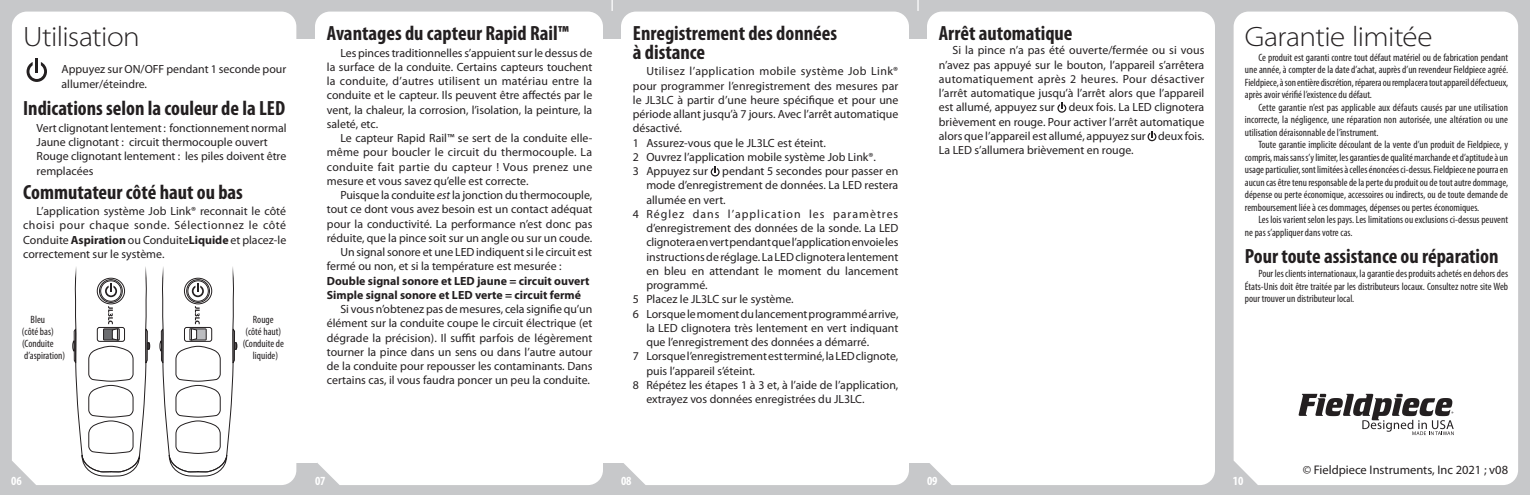
<style>
.page{position:relative;width:1530px;height:495px;background:#c7c8ca}
.page>*{position:absolute;margin:0;border:0;box-sizing:border-box;transform-origin:0 0}
.t1{font:300 semi-expanded 28.12px "Myriad Pro";letter-spacing:-.02em;color:#231f20}
.t2{font:700 condensed 20.62px/18.8px "Myriad Pro";color:#231f20}
.t3{font:12.5px "Myriad Pro";color:#231f20}
.t4{font:700 condensed 12.5px "Myriad Pro";color:#fff}
.t5{font:11.88px/14.2px "Myriad Pro";color:#231f20;text-align:justify}
.t6{font:700 11.88px/14.2px "Myriad Pro";color:#231f20}
.t7{font:11.88px "Myriad Pro";letter-spacing:.035em;color:#231f20}
.t8{font:11.88px "Myriad Pro";letter-spacing:.085em;color:#231f20}
.t9{font:condensed 10.62px/12.5px "Myriad Pro";color:#231f20;text-align:justify}
.s1{font-weight:700}
.s2{font-style:italic}
</style>
<div class="page">
<svg style="left:917px;top:0;width:2px;height:11px"></svg>
<div style="left:12px;top:12px;width:284px;height:473px;background:#fff"></div>
<div style="left:315px;top:12px;width:288px;height:473px;background:#fff"></div>
<div style="left:621px;top:12px;width:288px;height:473px;background:#fff"></div>
<div style="left:927px;top:12px;width:288px;height:473px;background:#fff"></div>
<div style="left:1234px;top:12px;width:284px;height:473px;background:#fff"></div>
<svg style="left:711px;top:166px;width:9px;height:10px"></svg>
<svg style="left:1057px;top:103px;width:9px;height:10px"></svg>
<svg style="left:1148px;top:131px;width:8px;height:10px"></svg>
<div style="left:295px;top:39px;width:22px;height:423px;background:#fff"></div>
<div style="left:603px;top:39px;width:22px;height:423px;background:#fff"></div>
<div style="left:909px;top:39px;width:22px;height:423px;background:#fff"></div>
<svg style="left:1299px;top:394px;width:155px;height:41px;background:#b0aeaf"></svg>
<svg style="left:72px;top:278px;width:78px;height:199px;background:#e8e8e8"></svg>
<svg style="left:159px;top:278px;width:78px;height:199px;background:#eae9e9"></svg>
<div style="left:63px;top:264px;width:188px;height:14px;background:#fff"></div>
<hr style="left:35px;top:59px;width:3px;height:14px;background:#231f20">
<svg style="left:27px;top:62px;width:20px;height:20px"></svg>
<h1 class="t1" style="left:23px;top:21px;width:118px">Utilisation</h1>
<p class="t5" style="left:62px;top:61px;width:226px;line-height:15px">Appuyez sur ON/OFF pendant 1 seconde pour allumer/éteindre.</p>
<h2 class="t2" style="left:23px;top:99px;width:264px">Indications selon la couleur de la LED</h2>
<p class="t5" style="left:37px;top:121px;width:251px;text-align:left">Vert clignotant lentement : fonctionnement normal Jaune clignotant : circuit thermocouple ouvert Rouge clignotant lentement : les piles doivent être remplacées</p>
<h2 class="t2" style="left:23px;top:182px;width:221px">Commutateur côté haut ou bas</h2>
<p class="t5" style="left:23px;top:204px;width:265px;text-indent:14px">L’application système Job Link® reconnait le côté choisi pour chaque sonde. Sélectionnez le côté Conduite <span class="s1">Aspiration</span> ou Conduite<span class="s1">Liquide</span> et placez-le correctement sur le système.</p>
<p class="t9" style="left:22px;top:314px;width:45px;line-height:11.9px;text-align:left;text-indent:9px">Bleu<br>(côté bas) (Conduite d’aspiration)</p>
<p class="t9" style="left:243px;top:314px;width:43px;line-height:11.9px;text-align:center">Rouge<br>(côté haut) (Conduite de liquide)</p>
<h2 class="t2" style="left:327px;top:24px;width:243px">Avantages du capteur Rapid Rail™</h2>
<p class="t5" style="left:327px;top:45px;width:267px;text-indent:14px">Les pinces traditionnelles s’appuient sur le dessus de la surface de la conduite. Certains capteurs touchent la conduite, d’autres utilisent un matériau entre la conduite et le capteur. Ils peuvent être affectés par le vent, la chaleur, la corrosion, l’isolation, la peinture, la saleté, etc.</p>
<p class="t5" style="left:327px;top:131px;width:267px;text-indent:14px">Le capteur Rapid Rail™ se sert de la conduite elle&shy;même pour boucler le circuit du thermocouple. La conduite fait partie du capteur ! Vous prenez une mesure et vous savez qu’elle est correcte.</p>
<p class="t5" style="left:340px;top:188px;width:253px">Puisque la conduite <span class="s2">est</span> la jonction du thermocouple,</p>
<p class="t5" style="left:327px;top:202px;width:267px">tout ce dont vous avez besoin est un contact adéquat</p>
<p class="t5" style="left:327px;top:216px;width:267px">pour la conductivité. La performance n’est donc pas</p>
<p class="t5" style="left:327px;top:231px;width:267px">réduite, que la pince soit sur un angle ou sur un coude.</p>
<p class="t5" style="left:340px;top:245px;width:253px">Un signal sonore et une LED indiquent si le circuit est</p>
<p class="t5" style="left:327px;top:259px;width:236px">fermé ou non, et si la température est mesurée :</p>
<p class="t6" style="left:327px;top:273px;width:264px">Double signal sonore et LED jaune = circuit ouvert<br>Simple signal sonore et LED verte = circuit fermé</p>
<p class="t5" style="left:327px;top:302px;width:267px;text-indent:14px">Si vous n’obtenez pas de mesures, cela signifie qu’un élément sur la conduite coupe le circuit électrique (et dégrade la précision). Il suffit parfois de légèrement tourner la pince dans un sens ou dans l’autre autour de la conduite pour repousser les contaminants. Dans certains cas, il vous faudra poncer un peu la conduite.</p>
<h2 class="t2" style="left:633px;top:24px;width:206px">Enregistrement des données à distance</h2>
<p class="t7" style="left:646px;top:64px;width:253px">Utilisez l’application mobile système Job Link®</p>
<p class="t5" style="left:633px;top:78px;width:267px">pour programmer l’enregistrement des mesures par</p>
<p class="t5" style="left:633px;top:93px;width:267px">le JL3LC à partir d’une heure spécifique et pour une</p>
<p class="t5" style="left:633px;top:107px;width:267px">période allant jusqu’à 7 jours. Avec l’arrêt automatique</p>
<p class="t5" style="left:633px;top:121px;width:51px">désactivé.</p>
<p class="t5" style="left:633px;top:135px;width:195px">1 Assurez-vous que le JL3LC est éteint.</p>
<p class="t5" style="left:633px;top:150px;width:245px">2 Ouvrez l’application mobile système Job Link®.</p>
<p class="t5" style="left:633px;top:164px;width:267px">3 Appuyez sur pendant 5 secondes pour passer en</p>
<p class="t5" style="left:646px;top:178px;width:253px">mode d’enregistrement de données. La LED restera</p>
<p class="t5" style="left:646px;top:192px;width:81px">allumée en vert.</p>
<p class="t8" style="left:633px;top:207px;width:267px">4 Réglez dans l’application les paramètres</p>
<p class="t5" style="left:646px;top:221px;width:254px">d’enregistrement des données de la sonde. La LED</p>
<p class="t5" style="left:646px;top:235px;width:254px">clignotera en vert pendant que l’application envoie les</p>
<p class="t5" style="left:646px;top:249px;width:254px">instructions de réglage. La LED clignotera lentement</p>
<p class="t5" style="left:646px;top:264px;width:254px">en bleu en attendant le moment du lancement</p>
<p class="t5" style="left:646px;top:278px;width:63px">programmé.</p>
<p class="t5" style="left:633px;top:292px;width:162px">5 Placez le JL3LC sur le système.</p>
<p class="t5" style="left:633px;top:306px;width:267px">6 Lorsque le moment du lancement programmé arrive,</p>
<p class="t5" style="left:646px;top:321px;width:253px">la LED clignotera très lentement en vert indiquant</p>
<p class="t5" style="left:646px;top:335px;width:224px">que l’enregistrement des données a démarré.</p>
<p class="t5" style="left:633px;top:349px;width:267px">7 Lorsque l’enregistrement est terminé, la LED clignote,</p>
<p class="t5" style="left:646px;top:363px;width:110px">puis l’appareil s’éteint.</p>
<p class="t5" style="left:633px;top:378px;width:267px">8 Répétez les étapes 1 à 3 et, à l’aide de l’application,</p>
<p class="t5" style="left:646px;top:392px;width:220px">extrayez vos données enregistrées du JL3LC.</p>
<h2 class="t2" style="left:939px;top:24px;width:135px">Arrêt automatique</h2>
<p class="t5" style="left:939px;top:43px;width:267px;text-indent:14px">Si la pince n’a pas été ouverte/fermée ou si vous n’avez pas appuyé sur le bouton, l’appareil s’arrêtera automatiquement après 2 heures. Pour désactiver l’arrêt automatique jusqu’à l’arrêt alors que l’appareil est allumé, appuyez sur deux fois. La LED clignotera brièvement en rouge. Pour activer l’arrêt automatique alors que l’appareil est allumé, appuyez sur deux fois.<br>La LED s’allumera brièvement en rouge.</p>
<h1 class="t1" style="left:1245px;top:21px;width:189px">Garantie limitée</h1>
<p class="t9" style="left:1245px;top:51px;width:265px;text-indent:14px">Ce produit est garanti contre tout défaut matériel ou de fabrication pendant une année, à compter de la date d’achat, auprès d’un revendeur Fieldpiece agréé.<br>Fieldpiece, à son entière discrétion, réparera ou remplacera tout appareil défectueux, après avoir vérifié l’existence du défaut.</p>
<p class="t9" style="left:1245px;top:101px;width:265px;text-indent:14px">Cette garantie n’est pas applicable aux défauts causés par une utilisation incorrecte, la négligence, une réparation non autorisée, une altération ou une utilisation déraisonnable de l’instrument.</p>
<p class="t9" style="left:1245px;top:138px;width:265px;text-indent:14px">Toute garantie implicite découlant de la vente d’un produit de Fieldpiece, y compris, mais sans s’y limiter, les garanties de qualité marchande et d’aptitude à un usage particulier, sont limitées à celles énoncées ci-dessus. Fieldpiece ne pourra en aucun cas être tenu responsable de la perte du produit ou de tout autre dommage, dépense ou perte économique, accessoires ou indirects, ou de toute demande de remboursement liée à ces dommages, dépenses ou pertes économiques.</p>
<p class="t9" style="left:1245px;top:213px;width:265px;text-indent:14px">Les lois varient selon les pays. Les limitations ou exclusions ci-dessus peuvent ne pas s’appliquer dans votre cas.</p>
<h2 class="t2" style="left:1245px;top:246px;width:255px">Pour toute assistance ou réparation</h2>
<p class="t9" style="left:1245px;top:267px;width:265px;text-indent:14px">Pour les clients internationaux, la garantie des produits achetés en dehors des États-Unis doit être traitée par les distributeurs locaux. Consultez notre site Web pour trouver un distributeur local.</p>
<p class="t4" style="left:11px;top:473px;width:12px">06</p>
<p class="t4" style="left:315px;top:473px;width:12px">07</p>
<p class="t4" style="left:621px;top:473px;width:12px">08</p>
<p class="t4" style="left:927px;top:473px;width:12px">09</p>
<p class="t4" style="left:1233px;top:473px;width:12px">10</p>
<p class="t3" style="left:1303px;top:462px;width:207px">© Fieldpiece Instruments, Inc 2021 ; v08</p>
</div>
